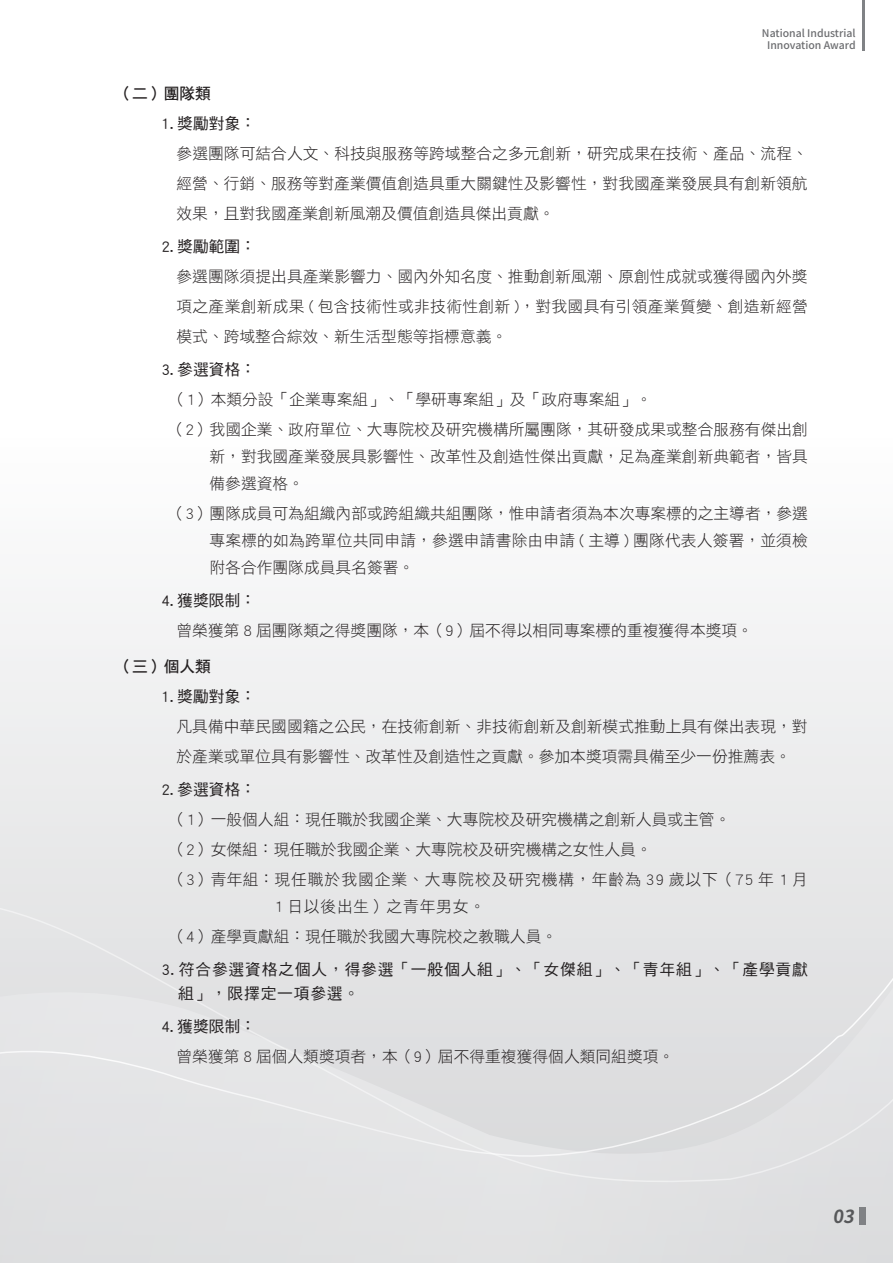
<style>
.page{position:relative;width:893px;height:1263px;background:#fff}
.page>*{position:absolute;margin:0;border:0;box-sizing:border-box;transform-origin:0 0}
.t1{font:700 18px "Noto Sans CJ Ktc";color:#57585a}
.t2{font:15.75px/30px "DF Hei Std W3";color:#231f20}
.t3{font:15.75px/24px "DF Hei Std W5";letter-spacing:.05em;color:#231f20}
.t4{font:15.75px "DF Hei Std W7";color:#231f20}
.t5{font:500 10.5px/12.6px "Noto Sans CJ Ktc";color:#6c6d70;text-align:center}
.s1{font-style:italic}
</style>
<div class="page">
<div style="left:0;top:0;width:893px;height:1263px;background:linear-gradient(to bottom,#fff,#dddddf)"></div>
<hr style="left:862px;top:0;width:3px;height:51px;background:#808285">
<div style="left:860px;top:1207px;width:6px;height:17px;background:#808285"></div>
<p class="t5" style="left:762px;top:27px;width:95px">National Industrial<br>Innovation Award</p>
<p class="t4" style="left:117px;top:84px;width:96px">（二）團隊類</p>
<p class="t3" style="left:162px;top:111px;width:96px">1. 獎勵對象：</p>
<p class="t2" style="left:177px;top:138px;width:633px;text-align:justify">參選團隊可結合人文、科技與服務等跨域整合之多元創新，研究成果在技術、產品、流程、經營、行銷、服務等對產業價值創造具重大關鍵性及影響性，對我國產業發展具有創新領航效果，且對我國產業創新風潮及價值創造具傑出貢獻。</p>
<p class="t3" style="left:162px;top:234px;width:96px">2. 獎勵範圍：</p>
<p class="t2" style="left:177px;top:261px;width:633px;text-align:justify">參選團隊須提出具產業影響力、國內外知名度、推動創新風潮、原創性成就或獲得國內外獎項之產業創新成果 ( 包含技術性或非技術性創新 )，對我國具有引領產業質變、創造新經營模式、跨域整合綜效、新生活型態等指標意義。</p>
<p class="t3" style="left:162px;top:357px;width:96px">3. 參選資格：</p>
<p class="t2" style="left:170px;top:384px;width:640px">（1）本類分設「企業專案組」、「學研專案組」及「政府專案組」。<br>（2）我國企業、政府單位、大專院校及研究機構所屬團隊，其研發成果或整合服務有傑出創</p>
<p class="t2" style="left:210px;top:442px;width:600px;line-height:27px">新，對我國產業發展具影響性、改革性及創造性傑出貢獻，足為產業創新典範者，皆具備參選資格。</p>
<p class="t2" style="left:210px;top:499px;width:600px;line-height:27px;text-align:justify;text-indent:-40px">（3）團隊成員可為組織內部或跨組織共組團隊，惟申請者須為本次專案標的之主導者，參選專案標的如為跨單位共同申請，參選申請書除由申請 ( 主導 ) 團隊代表人簽署，並須檢附各合作團隊成員具名簽署。</p>
<p class="t3" style="left:162px;top:588px;width:96px">4. 獲獎限制：</p>
<p class="t2" style="left:177px;top:615px;width:578px">曾榮獲第 8 屆團隊類之得獎團隊，本（9）屆不得以相同專案標的重複獲得本獎項。</p>
<p class="t4" style="left:117px;top:657px;width:96px">（三）個人類</p>
<p class="t3" style="left:162px;top:684px;width:96px">1. 獎勵對象：</p>
<p class="t2" style="left:177px;top:711px;width:633px">凡具備中華民國國籍之公民，在技術創新、非技術創新及創新模式推動上具有傑出表現，對於產業或單位具有影響性、改革性及創造性之貢獻。參加本獎項需具備至少一份推薦表。</p>
<p class="t3" style="left:162px;top:777px;width:96px">2. 參選資格：</p>
<p class="t2" style="left:171px;top:804px;width:639px">（1）一般個人組：現任職於我國企業、大專院校及研究機構之創新人員或主管。<br>（2）女傑組：現任職於我國企業、大專院校及研究機構之女性人員。<br>（3）青年組：現任職於我國企業、大專院校及研究機構，年齡為 39 歲以下（75 年 1 月</p>
<p class="t2" style="left:171px;top:891px;width:388px;text-indent:103px">1 日以後出生）之青年男女。<br>（4）產學貢獻組：現任職於我國大專院校之教職人員。</p>
<p class="t3" style="left:178px;top:957px;width:631px;text-indent:-17px">3. 符合參選資格之個人，得參選「一般個人組」、「女傑組」、「青年組」、「產學貢獻組」，限擇定一項參選。</p>
<p class="t3" style="left:162px;top:1014px;width:96px">4. 獲獎限制：</p>
<p class="t2" style="left:176px;top:1041px;width:499px">曾榮獲第 8 屆個人類獎項者，本（9）屆不得重複獲得個人類同組獎項。</p>
<p class="t1" style="left:833px;top:1206px;width:31px">0<span class="s1">3</span></p>
</div>
